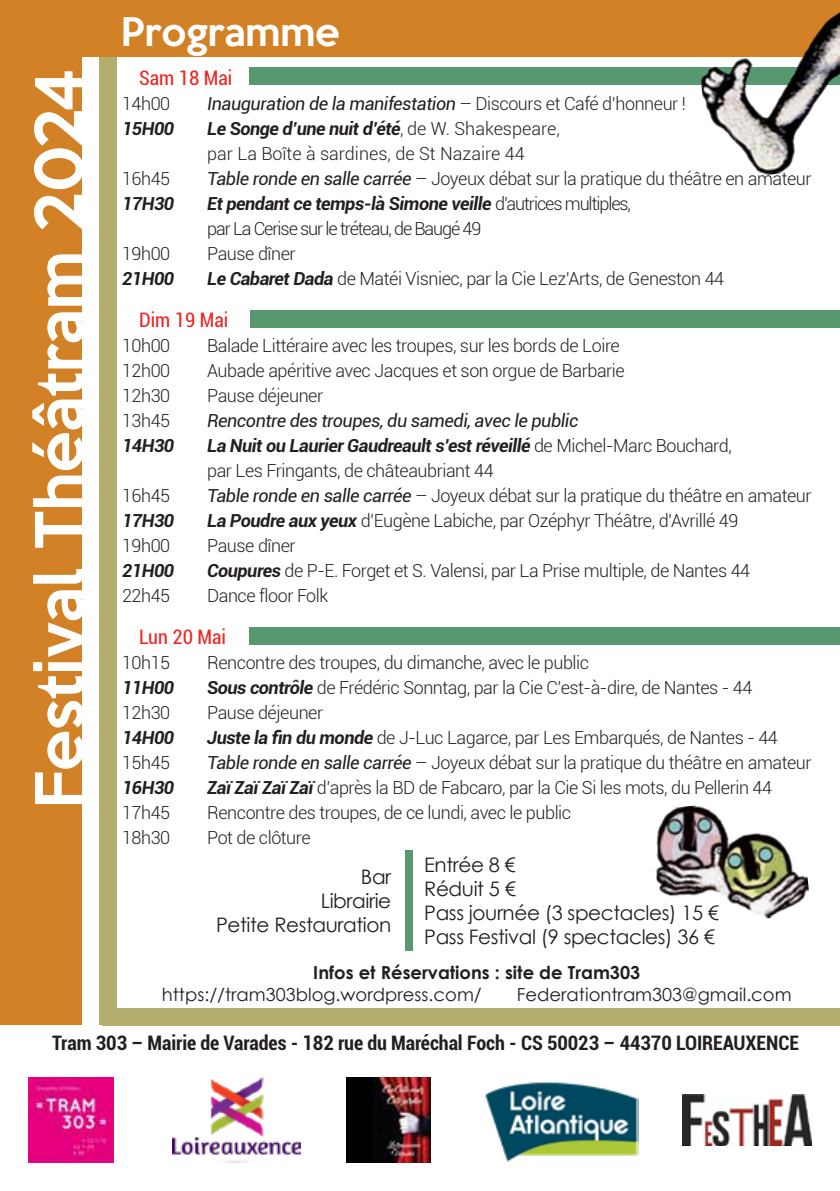
<style>
.page{position:relative;width:840px;height:1191px;background:#fff}
.page>*{position:absolute;margin:0;border:0;box-sizing:border-box;transform-origin:0 0}
.titre{font:500 60px "Keep Calm";color:#fff}
.titre-2{font:500 36px "Keep Calm";color:#fff}
.t1{font:20px "Century Gothic";letter-spacing:-.02em;color:#231f20}
.t2{font:700 condensed 20px "Roboto";letter-spacing:-.005em;color:#231f20}
.daate{font:condensed 20px "Roboto";color:#ee2823}
.programe{font:300 18px/25px "Roboto";letter-spacing:-.025em;color:#231f20}
.programe-2{font:italic 18px "Roboto";letter-spacing:-.025em;color:#231f20}
.programe-3{font:300 18px/25px "Roboto";letter-spacing:-.06em;color:#231f20}
.programe-4{font:300 18px/25px "Roboto";color:#231f20}
.t3{font:18px "Century Gothic";color:#231f20}
.programe-5{font:italic 700 18px "Roboto";letter-spacing:-.025em;color:#231f20}
.t4{font:700 18px "Century Gothic";color:#231f20}
.s1{font-weight:300;font-style:normal}
.s2{font-weight:700;font-style:italic}
.s3{font-weight:400;font-style:italic}
</style>
<div class="page">
<img style="left:173px;top:1077px;width:127px;height:85px">
<img style="left:28px;top:1077px;width:85px;height:85px">
<img style="left:485px;top:1082px;width:153px;height:80px">
<img style="left:682px;top:1094px;width:129px;height:52px">
<img style="left:346px;top:1077px;width:85px;height:85px">
<div style="left:249px;top:628px;width:590px;height:17px;background:#57986f"></div>
<div style="left:250px;top:310px;width:589px;height:17px;background:#57986f"></div>
<div style="left:249px;top:67px;width:590px;height:17px;background:#57986f"></div>
<div style="left:99px;top:0;width:17px;height:1024px;background:#b3ad6e"></div>
<div style="left:58px;top:0;width:781px;height:57px;background:#d38126"></div>
<div style="left:0;top:0;width:82px;height:1024px;background:#d38126"></div>
<div style="left:404px;top:850px;width:8px;height:101px;background:#57986f"></div>
<img style="left:694px;top:12px;width:145px;height:163px">
<img style="left:655px;top:805px;width:154px;height:114px">
<div style="left:102px;top:1008px;width:737px;height:17px;background:#b3ad6e"></div>
<p class="titre" style="left:7px;top:809px;width:741px;rotate:-90deg">Festival Théâtram 2024</p>
<p class="titre-2" style="left:121px;top:0;width:220px">Programme</p>
<p class="daate" style="left:139px;top:64px;width:95px">Sam 18 Mai</p>
<p class="programe" style="left:122px;top:91px;width:50px">14h00</p>
<p class="programe-2" style="left:207px;top:91px;width:480px">Inauguration de la manifestation <span class="s1">– Discours et Café d’honneur !</span></p>
<p class="programe-5" style="left:122px;top:116px;width:54px">15H00</p>
<p class="programe-4" style="left:207px;top:116px;width:354px"><span class="s2">Le Songe d’une nuit d’été</span>, de W. Shakespeare, par La Boîte à sardines, de St Nazaire 44</p>
<p class="programe" style="left:122px;top:166px;width:50px">16h45</p>
<p class="programe" style="left:207px;top:166px;width:605px"><span class="s3">Table ronde en salle carrée</span> – Joyeux débat sur la pratique du théâtre en amateur</p>
<p class="programe-5" style="left:122px;top:191px;width:54px">17H30</p>
<p class="programe-3" style="left:207px;top:191px;width:425px"><span class="s2">Et pendant ce temps-là Simone veille</span> d’autrices multiples, par La Cerise sur le tréteau, de Baugé 49</p>
<p class="programe" style="left:122px;top:241px;width:50px">19h00</p>
<p class="programe" style="left:207px;top:241px;width:90px">Pause dîner</p>
<p class="programe-5" style="left:122px;top:266px;width:54px">21H00</p>
<p class="programe" style="left:207px;top:266px;width:518px"><span class="s2">Le Cabaret Dada</span> de Matéi Visniec, par la Cie Lez’Arts, de Geneston 44</p>
<p class="daate" style="left:139px;top:306px;width:91px">Dim 19 Mai</p>
<p class="programe" style="left:122px;top:333px;width:50px">10h00</p>
<p class="programe" style="left:207px;top:333px;width:414px">Balade Littéraire avec les troupes, sur les bords de Loire</p>
<p class="programe" style="left:122px;top:358px;width:50px">12h00</p>
<p class="programe" style="left:207px;top:358px;width:419px">Aubade apéritive avec Jacques et son orgue de Barbarie</p>
<p class="programe" style="left:122px;top:383px;width:50px">12h30</p>
<p class="programe" style="left:207px;top:383px;width:117px">Pause déjeuner</p>
<p class="programe" style="left:122px;top:408px;width:50px">13h45</p>
<p class="programe-2" style="left:207px;top:408px;width:372px">Rencontre des troupes, du samedi, avec le public</p>
<p class="programe-5" style="left:122px;top:433px;width:54px">14H30</p>
<p class="programe" style="left:207px;top:433px;width:526px"><span class="s2">La Nuit ou Laurier Gaudreault s’est réveillé</span> de Michel-Marc Bouchard, par Les Fringants, de châteaubriant 44</p>
<p class="programe" style="left:122px;top:483px;width:50px">16h45</p>
<p class="programe" style="left:207px;top:483px;width:605px"><span class="s3">Table ronde en salle carrée</span> – Joyeux débat sur la pratique du théâtre en amateur</p>
<p class="programe-5" style="left:122px;top:508px;width:54px">17H30</p>
<p class="programe" style="left:207px;top:508px;width:532px"><span class="s2">La Poudre aux yeux</span> d’Eugène Labiche, par Ozéphyr Théâtre, d’Avrillé 49</p>
<p class="programe" style="left:122px;top:533px;width:50px">19h00</p>
<p class="programe" style="left:207px;top:533px;width:90px">Pause dîner</p>
<p class="programe-5" style="left:122px;top:558px;width:54px">21H00</p>
<p class="programe" style="left:207px;top:558px;width:544px"><span class="s2">Coupures</span> de P-E. Forget et S. Valensi, par La Prise multiple, de Nantes 44</p>
<p class="programe" style="left:122px;top:583px;width:50px">22h45</p>
<p class="programe" style="left:207px;top:583px;width:123px">Dance floor Folk</p>
<p class="daate" style="left:139px;top:623px;width:88px">Lun 20 Mai</p>
<p class="programe" style="left:122px;top:650px;width:50px">10h15</p>
<p class="programe" style="left:207px;top:650px;width:383px">Rencontre des troupes, du dimanche, avec le public</p>
<p class="programe-5" style="left:122px;top:675px;width:54px">11H00</p>
<p class="programe" style="left:207px;top:675px;width:546px"><span class="s2">Sous contrôle</span> de Frédéric Sonntag, par la Cie C’est-à-dire, de Nantes - 44</p>
<p class="programe" style="left:122px;top:700px;width:50px">12h30</p>
<p class="programe" style="left:207px;top:700px;width:117px">Pause déjeuner</p>
<p class="programe-5" style="left:122px;top:725px;width:54px">14H00</p>
<p class="programe" style="left:207px;top:725px;width:572px"><span class="s2">Juste la fin du monde</span> de J-Luc Lagarce, par Les Embarqués, de Nantes - 44</p>
<p class="programe" style="left:122px;top:750px;width:50px">15h45</p>
<p class="programe" style="left:207px;top:750px;width:605px"><span class="s3">Table ronde en salle carrée</span> – Joyeux débat sur la pratique du théâtre en amateur</p>
<p class="programe-5" style="left:122px;top:775px;width:54px">16H30</p>
<p class="programe" style="left:207px;top:775px;width:566px"><span class="s2">Zaï Zaï Zaï Zaï</span> d’après la BD de Fabcaro, par la Cie Si les mots, du Pellerin 44</p>
<p class="programe" style="left:122px;top:800px;width:50px">17h45</p>
<p class="programe" style="left:207px;top:800px;width:365px">Rencontre des troupes, de ce lundi, avec le public</p>
<p class="programe" style="left:122px;top:825px;width:50px">18h30</p>
<p class="programe" style="left:207px;top:825px;width:105px">Pot de clôture</p>
<p class="t1" style="left:361px;top:863px;width:32px">Bar</p>
<p class="t1" style="left:321px;top:887px;width:72px">Librairie</p>
<p class="t1" style="left:216px;top:911px;width:176px">Petite Restauration</p>
<p class="t1" style="left:424px;top:851px;width:93px">Entrée 8 €</p>
<p class="t1" style="left:424px;top:875px;width:93px">Réduit 5 €</p>
<p class="t1" style="left:424px;top:899px;width:296px">Pass journée (3 spectacles) 15 €</p>
<p class="t1" style="left:424px;top:923px;width:292px">Pass Festival (9 spectacles) 36 €</p>
<p class="t4" style="left:313px;top:959px;width:328px">Infos et Réservations : site de Tram303</p>
<p class="t3" style="left:162px;top:981px;width:321px">https://tram303blog.wordpress.com/</p>
<p class="t3" style="left:516px;top:981px;width:276px">Federationtram303@gmail.com</p>
<p class="t2" style="left:52px;top:1029px;width:747px">Tram 303 – Mairie de Varades - 182 rue du Maréchal Foch - CS 50023 – 44370 LOIREAUXENCE</p>
</div>
